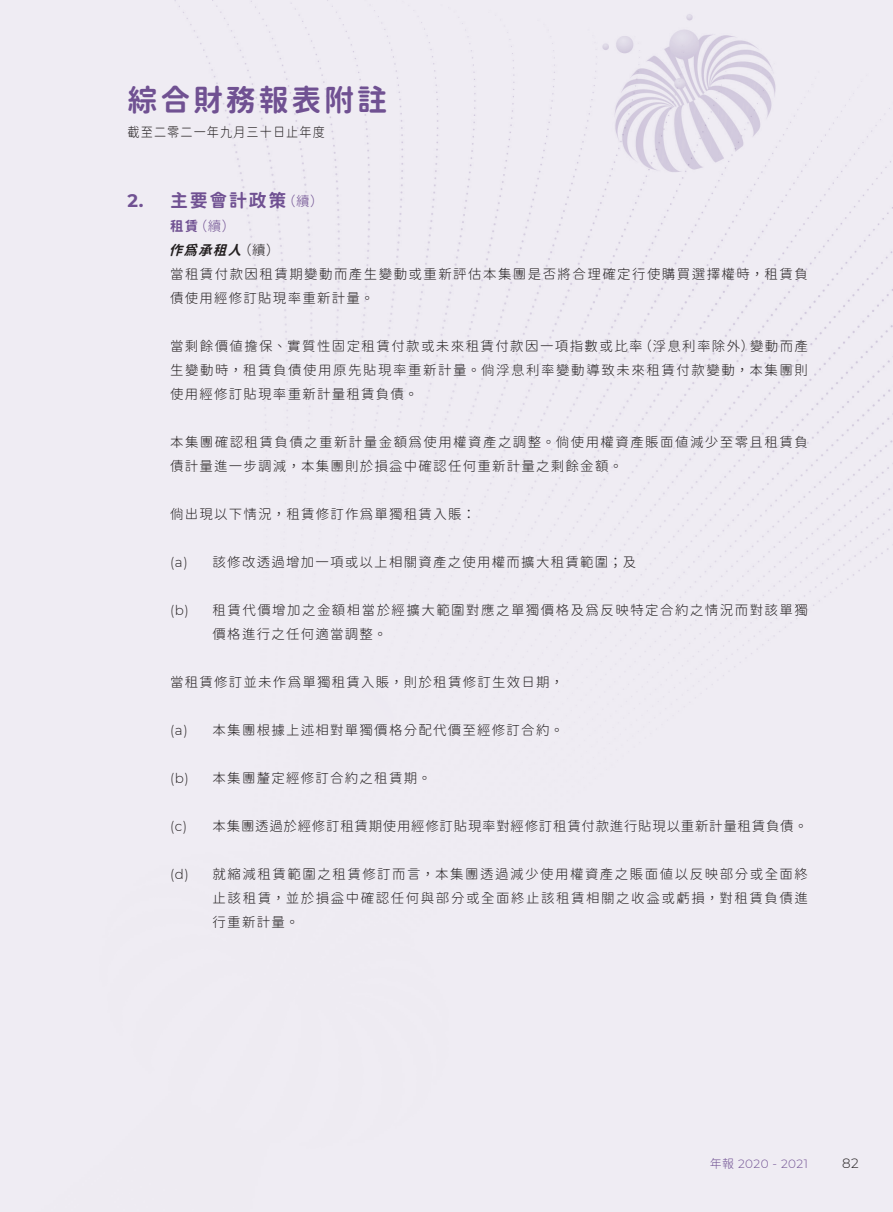
<style>
.page{position:relative;width:893px;height:1212px;background:#fff}
.page>*{position:absolute;margin:0;border:0;box-sizing:border-box;transform-origin:0 0}
.t1{font:30px "Gen Sen Rounded TW B";letter-spacing:.09em;color:#705192}
.t2{font:18px "Gen Sen Rounded TW B";letter-spacing:.09em;color:#705192}
.t3{font:700 18px "Montserrat";color:#705192}
.t4{font:13.5px/24px "Gen Sen Rounded TW L";letter-spacing:.1em;color:#231f20}
.t5{font:13.5px "Gen Sen Rounded TW L";letter-spacing:.05em;color:#231f20}
.t6{font:300 13.5px "Montserrat";color:#231f20}
.t7{font:13.5px "Gen Sen Rounded TW L";letter-spacing:.1em;color:#231f20;scale:.9 1}
.t8{font:13.5px "Gen Sen Rounded TW L";color:#705192}
.t9{font:italic 13.5px "Gen Sen Rounded TW B";color:#231f20}
.t10{font:13.5px "Gen Sen Rounded TW B";color:#705192}
.t11{font:300 12px "Montserrat";letter-spacing:.03em;color:#705192}
.s1{font-family:"Gen Sen Rounded TW L";font-weight:400}
</style>
<div class="page">
<div style="left:0;top:191px;width:893px;height:1021px;background:#efecf3"></div>
<div style="left:0;top:0;width:893px;height:191px;background:#efecf3"></div>
<h1 class="t1" style="left:128px;top:84px;width:261px">綜合財務報表附註</h1>
<p class="t7" style="left:128px;top:124px;width:221px">截至二零二一年九月三十日止年度</p>
<h2 class="t3" style="left:128px;top:188px;width:18px">2.</h2>
<h2 class="t2" style="left:170px;top:190px;width:118px">主要會計政策</h2>
<p class="t8" style="left:282px;top:193px;width:43px">（續(</p>
<p class="t8" style="left:194px;top:219px;width:43px">（續(</p>
<p class="t10" style="left:170px;top:219px;width:30px">租賃</p>
<p class="t4" style="left:238px;top:239px;width:43px">（續(</p>
<p class="t9" style="left:169px;top:243px;width:83px">作為承租人</p>
<p class="t4" style="left:170px;top:263px;width:639px">當租賃付款因租賃期變動而產生變動或重新評估本集團是否將合理確定行使購買選擇權時，租賃負債使用經修訂貼現率重新計量。</p>
<p class="t4" style="left:750px;top:335px;width:60px">變動而產</p>
<p class="t4" style="left:638px;top:335px;width:117px">（浮息利率除外）</p>
<p class="t4" style="left:170px;top:335px;width:639px">當剩餘價値擔保、實質性固定租賃付款或未來租賃付款因一項指數或比率<br>生變動時，租賃負債使用原先貼現率重新計量。倘浮息利率變動導致未來租賃付款變動，本集團則使用經修訂貼現率重新計量租賃負債。</p>
<p class="t4" style="left:170px;top:431px;width:639px">本集團確認租賃負債之重新計量金額為使用權資產之調整。倘使用權資產賬面値減少至零且租賃負債計量進一步調減，本集團則於損益中確認任何重新計量之剩餘金額。</p>
<p class="t4" style="left:170px;top:503px;width:307px">倘出現以下情況，租賃修訂作為單獨租賃入賬：</p>
<p class="t4" style="left:213px;top:551px;width:425px">該修改透過增加一項或以上相關資產之使用權而擴大租賃範圍；及</p>
<p class="t6" style="left:170px;top:553px;width:19px">a( )</p>
<p class="t6" style="left:170px;top:601px;width:20px">b( )</p>
<p class="t4" style="left:213px;top:599px;width:597px">租賃代價增加之金額相當於經擴大範圍對應之單獨價格及為反映特定合約之情況而對該單獨</p>
<p class="t4" style="left:213px;top:623px;width:176px">價格進行之任何適當調整。</p>
<p class="t4" style="left:170px;top:671px;width:395px">當租賃修訂並未作為單獨租賃入賬，則於租賃修訂生效日期，</p>
<p class="t4" style="left:213px;top:719px;width:352px">本集團根據上述相對單獨價格分配代價至經修訂合約。</p>
<p class="t6" style="left:170px;top:721px;width:19px">a( )</p>
<p class="t6" style="left:170px;top:769px;width:20px">b( )</p>
<p class="t4" style="left:213px;top:767px;width:220px">本集團釐定經修訂合約之租賃期。</p>
<p class="t6" style="left:170px;top:817px;width:19px">c( )</p>
<p class="t5" style="left:213px;top:819px;width:597px">本集團透過於經修訂租賃期使用經修訂貼現率對經修訂租賃付款進行貼現以重新計量租賃負債。</p>
<p class="t6" style="left:170px;top:865px;width:20px">d( )</p>
<p class="t4" style="left:213px;top:863px;width:597px">就縮減租賃範圍之租賃修訂而言，本集團透過減少使用權資產之賬面値以反映部分或全面終</p>
<p class="t4" style="left:213px;top:887px;width:597px">止該租賃，並於損益中確認任何與部分或全面終止該租賃相關之收益或虧損，對租賃負債進行重新計量。</p>
<p class="t11" style="left:710px;top:1155px;width:100px"><span class="s1">年報</span> 2020 - 2021</p>
<p class="t6" style="left:842px;top:1154px;width:18px">82</p>
</div>
